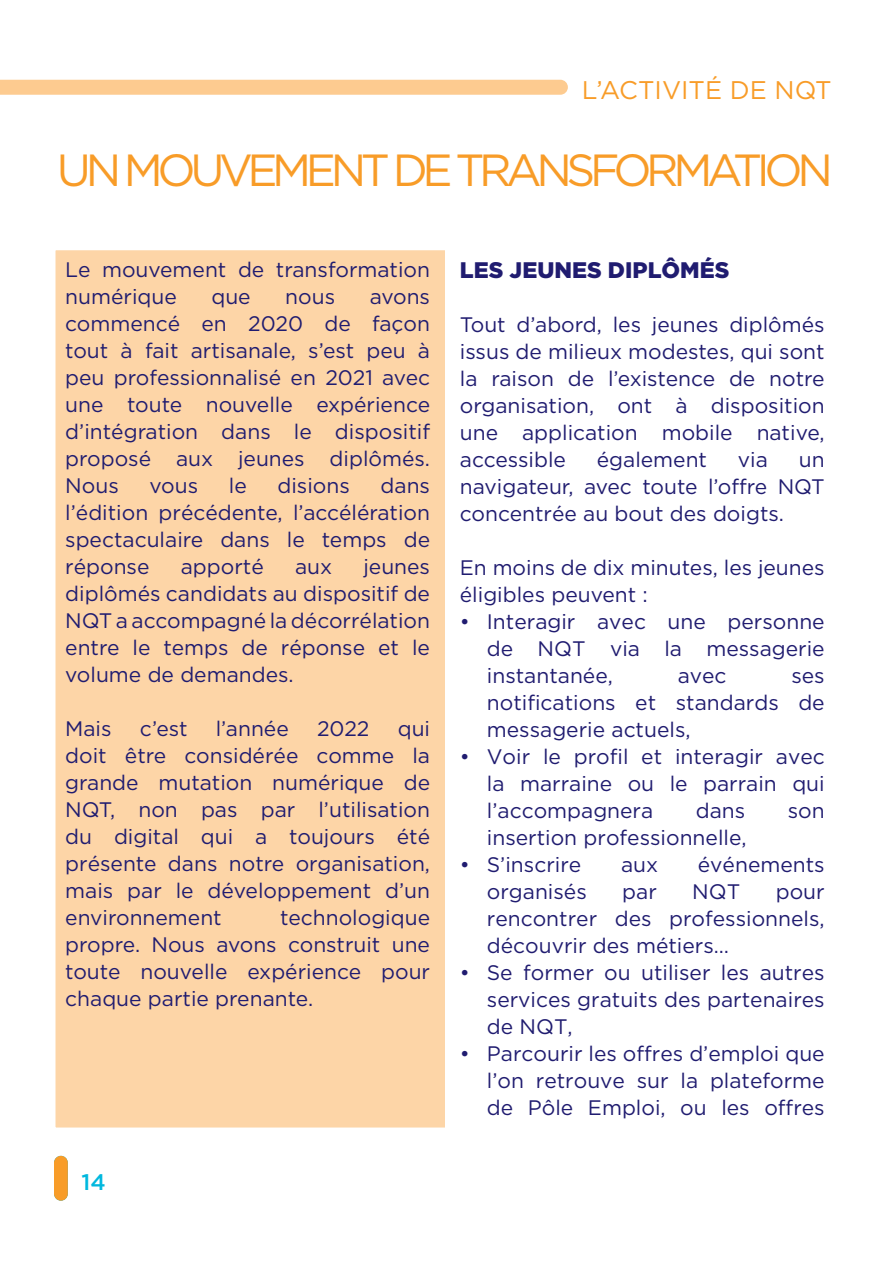
<style>
.page{position:relative;width:893px;height:1263px;background:#fff}
.page>*{position:absolute;margin:0;border:0;box-sizing:border-box;transform-origin:0 0}
.t1{font:45px "Gotham";letter-spacing:-.12em;color:#f89c28}
.t2{font:25.5px "Gotham";color:#f89c28}
.t3{font:900 22.5px "Gotham";color:#201c70}
.t4{font:500 22.5px "Gotham";color:#00b8de}
.t5{font:21px/27px "Gotham";color:#201c70;text-align:justify}
</style>
<div class="page">
<div style="left:54px;top:249px;width:392px;height:880px;background:#fdd5a7;border:2px solid #fff"></div>
<div style="left:0;top:80px;width:568px;height:15px;background:#fdcb90"></div>
<div style="left:54px;top:1156px;width:14px;height:45px;background:#f89c28;border-radius:7px"></div>
<p class="t2" style="left:582px;top:75px;width:251px">L’ACTIVITÉ DE NQT</p>
<h1 class="t1" style="left:57px;top:145px;width:778px">UN MOUVEMENT DE TRANSFORMATION</h1>
<p class="t5" style="left:65px;top:256px;width:366px">Le mouvement de transformation numérique</p>
<p class="t5" style="left:65px;top:283px;width:366px;text-indent:304px">avons commencé en 2020 de façon tout à fait artisanale, s’est peu à peu professionnalisé en 2021 avec une toute nouvelle expérience d’intégration dans le dispositif proposé aux jeunes diplômés.<br>Nous</p>
<p class="t5" style="left:211px;top:283px;width:41px">que</p>
<p class="t5" style="left:285px;top:283px;width:51px">nous</p>
<p class="t5" style="left:65px;top:472px;width:366px;text-indent:315px">dans l’édition précédente, l’accélération spectaculaire dans le temps de réponse</p>
<p class="t5" style="left:149px;top:472px;width:50px">vous</p>
<p class="t5" style="left:229px;top:472px;width:19px">le</p>
<p class="t5" style="left:277px;top:472px;width:74px">disions</p>
<p class="t5" style="left:181px;top:553px;width:85px">apporté</p>
<p class="t5" style="left:295px;top:553px;width:39px">aux</p>
<p class="t5" style="left:65px;top:553px;width:366px;text-indent:298px">jeunes diplômés candidats au dispositif de NQT a accompagné la décorrélation entre le temps de réponse et le volume de demandes.</p>
<p class="t5" style="left:65px;top:715px;width:48px">Mais</p>
<p class="t5" style="left:140px;top:715px;width:49px">c’est</p>
<p class="t5" style="left:216px;top:715px;width:75px">l’année</p>
<p class="t5" style="left:317px;top:715px;width:54px">2022</p>
<p class="t5" style="left:65px;top:715px;width:366px;text-indent:332px">qui doit être considérée comme la grande mutation numérique de NQT, non pas par l’utilisation du digital qui a toujours été présente dans notre organisation, mais par le développement d’un environnement</p>
<p class="t5" style="left:65px;top:904px;width:366px;text-indent:215px">technologique propre. Nous avons construit une toute nouvelle expérience pour chaque partie prenante.</p>
<p class="t4" style="left:81px;top:1167px;width:26px">14</p>
<p class="t3" style="left:460px;top:257px;width:271px">LES JEUNES DIPLÔMÉS</p>
<p class="t5" style="left:460px;top:311px;width:366px">Tout d’abord, les jeunes diplômés issus de milieux modestes, qui sont la raison de l’existence de notre organisation, ont à disposition une application mobile native, accessible</p>
<p class="t5" style="left:597px;top:446px;width:112px">également</p>
<p class="t5" style="left:738px;top:446px;width:32px">via</p>
<p class="t5" style="left:460px;top:446px;width:366px;text-indent:339px">un navigateur, avec toute l’offre NQT concentrée au bout des doigts.</p>
<p class="t5" style="left:460px;top:554px;width:366px">En moins de dix minutes, les jeunes éligibles peuvent :</p>
<p class="t5" style="left:487px;top:608px;width:339px;text-indent:-27px">• Interagir avec une personne de NQT via la messagerie instantanée,</p>
<p class="t5" style="left:487px;top:662px;width:339px;text-indent:304px">ses notifications et standards de messagerie actuels,</p>
<p class="t5" style="left:487px;top:743px;width:339px;text-indent:-27px">• Voir le profil et interagir avec la marraine ou le parrain qui l’accompagnera</p>
<p class="t5" style="left:678px;top:662px;width:50px">avec</p>
<p class="t5" style="left:696px;top:797px;width:51px">dans</p>
<p class="t5" style="left:788px;top:797px;width:38px">son</p>
<p class="t5" style="left:487px;top:824px;width:261px">insertion professionnelle,</p>
<p class="t5" style="left:460px;top:851px;width:123px">• S’inscrire</p>
<p class="t5" style="left:621px;top:851px;width:39px">aux</p>
<p class="t5" style="left:698px;top:851px;width:128px">événements</p>
<p class="t5" style="left:487px;top:878px;width:101px">organisés</p>
<p class="t5" style="left:622px;top:878px;width:36px">par</p>
<p class="t5" style="left:692px;top:878px;width:50px">NQT</p>
<p class="t5" style="left:487px;top:878px;width:339px;text-indent:289px">pour rencontrer des professionnels, découvrir des métiers…</p>
<p class="t5" style="left:487px;top:959px;width:339px;text-indent:-27px">• Se former ou utiliser les autres services gratuits des partenaires de NQT,</p>
<p class="t5" style="left:487px;top:1040px;width:339px;text-indent:-27px">• Parcourir les offres d’emploi que l’on retrouve sur la plateforme de Pôle Emploi, ou les offres</p>
</div>
